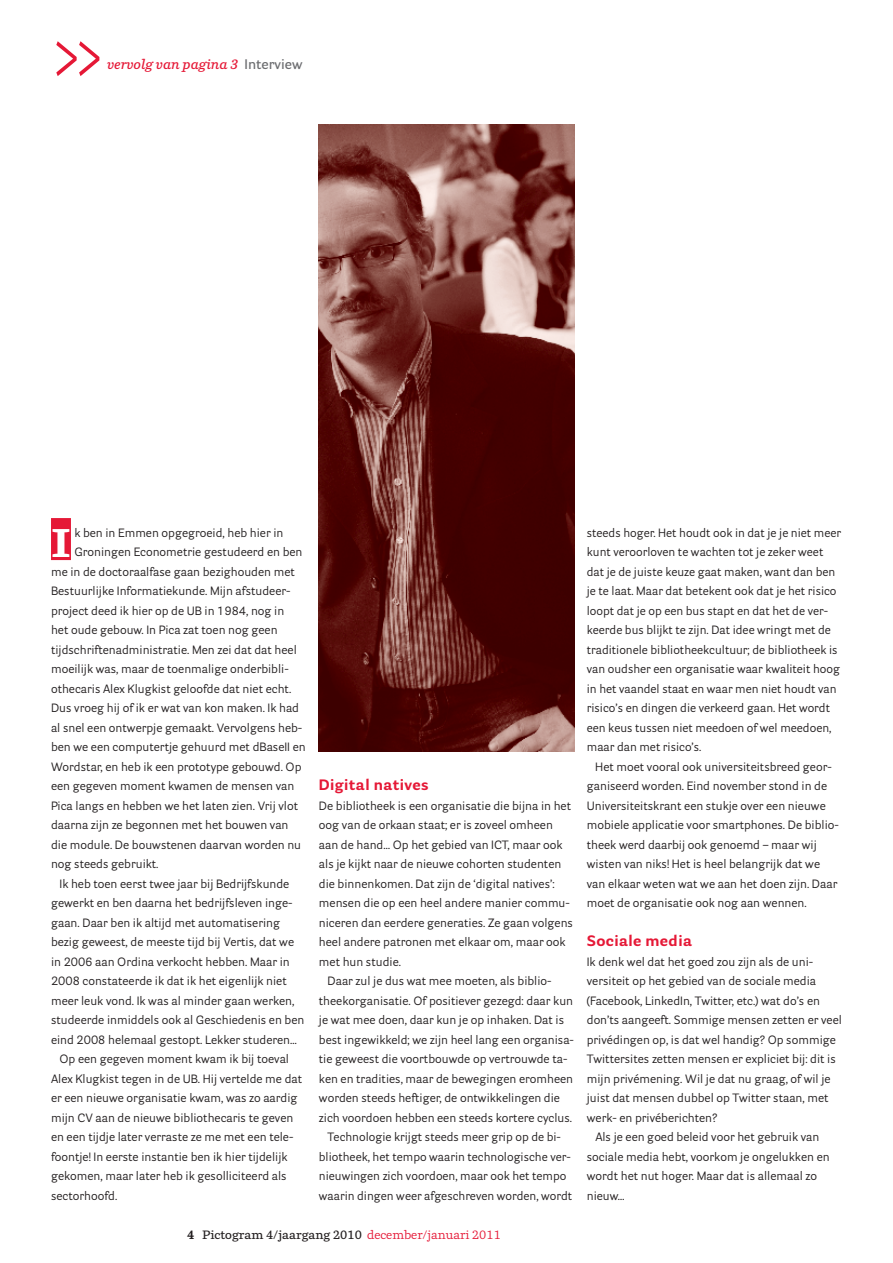
<style>
.page{position:relative;width:893px;height:1263px;background:#fff}
.page>*{position:absolute;margin:0;border:0;box-sizing:border-box;transform-origin:0 0}
.t1{font:72px "Parry";color:#e51836;scale:.7 1}
.t2{font:700 39.75px "Parry";color:#fff;scale:1.15 1}
.t3{font:700 15px "Parry Grotesque";letter-spacing:.025em;color:#e51836}
.t4{font:italic 600 13.5px "Parry";color:#e51836}
.t5{font:12px/19.5px "Parry Grotesque";color:#231f20}
.t6{font:600 12px "Parry";color:#231f20}
.s1{font-family:"Parry Grotesque";font-style:normal;color:#6c6d70}
.s2{font-weight:700}
.s3{font-weight:400;color:#e51836}
</style>
<div class="page">
<div style="left:51px;top:518px;width:20px;height:42px;background:#e51836"></div>
<img style="left:319px;top:124px;width:255px;height:627px">
<h1 class="t1" style="left:51px;top:14px;width:77px">&gt;&gt;</h1>
<p class="t4" style="left:107px;top:56px;width:197px">vervolg van pagina 3 <span class="s1">Interview</span></p>
<h2 class="t2" style="left:51px;top:518px;width:19px">I</h2>
<p class="t5" style="left:74px;top:523px;width:211px">k ben in Emmen opgegroeid, heb hier in</p>
<p class="t5" style="left:74px;top:542px;width:230px">Groningen Econometrie gestudeerd en ben</p>
<p class="t5" style="left:51px;top:562px;width:245px">me in de doctoraalfase gaan bezighouden met</p>
<p class="t5" style="left:51px;top:581px;width:241px">Bestuurlijke Informatiekunde. Mijn afstudeer-</p>
<p class="t5" style="left:51px;top:601px;width:235px">project deed ik hier op de UB in 1984, nog in</p>
<p class="t5" style="left:51px;top:620px;width:228px">het oude gebouw. In Pica zat toen nog geen</p>
<p class="t5" style="left:51px;top:640px;width:247px">tijdschriftenadministratie. Men zei dat dat heel</p>
<p class="t5" style="left:51px;top:659px;width:239px">moeilijk was, maar de toenmalige onderbibli-</p>
<p class="t5" style="left:51px;top:679px;width:242px">othecaris Alex Klugkist geloofde dat niet echt.</p>
<p class="t5" style="left:51px;top:698px;width:250px">Dus vroeg hij of ik er wat van kon maken. Ik had</p>
<p class="t5" style="left:51px;top:718px;width:253px">al snel een ontwerpje gemaakt. Vervolgens heb-</p>
<p class="t5" style="left:51px;top:737px;width:256px">ben we een computertje gehuurd met dBaseII en</p>
<p class="t5" style="left:51px;top:757px;width:252px">Wordstar, en heb ik een prototype gebouwd. Op</p>
<p class="t5" style="left:51px;top:776px;width:245px">een gegeven moment kwamen de mensen van</p>
<p class="t5" style="left:51px;top:796px;width:249px">Pica langs en hebben we het laten zien. Vrij vlot</p>
<p class="t5" style="left:51px;top:815px;width:239px">daarna zijn ze begonnen met het bouwen van</p>
<p class="t5" style="left:51px;top:835px;width:252px">die module. De bouwstenen daarvan worden nu</p>
<p class="t5" style="left:51px;top:854px;width:109px">nog steeds gebruikt.</p>
<p class="t5" style="left:60px;top:874px;width:231px">Ik heb toen eerst twee jaar bij Bedrijfskunde</p>
<p class="t5" style="left:51px;top:893px;width:243px">gewerkt en ben daarna het bedrijfsleven inge-</p>
<p class="t5" style="left:51px;top:913px;width:231px">gaan. Daar ben ik altijd met automatisering</p>
<p class="t5" style="left:51px;top:932px;width:245px">bezig geweest, de meeste tijd bij Vertis, dat we</p>
<p class="t5" style="left:51px;top:952px;width:240px">in 2006 aan Ordina verkocht hebben. Maar in</p>
<p class="t5" style="left:51px;top:971px;width:237px">2008 constateerde ik dat ik het eigenlijk niet</p>
<p class="t5" style="left:51px;top:991px;width:245px">meer leuk vond. Ik was al minder gaan werken,</p>
<p class="t5" style="left:51px;top:1010px;width:255px">studeerde inmiddels ook al Geschiedenis en ben</p>
<p class="t5" style="left:51px;top:1030px;width:247px">eind 2008 helemaal gestopt. Lekker studeren…</p>
<p class="t5" style="left:60px;top:1049px;width:231px">Op een gegeven moment kwam ik bij toeval</p>
<p class="t5" style="left:51px;top:1069px;width:253px">Alex Klugkist tegen in de UB. Hij vertelde me dat</p>
<p class="t5" style="left:51px;top:1088px;width:248px">er een nieuwe organisatie kwam, was zo aardig</p>
<p class="t5" style="left:51px;top:1108px;width:244px">mijn CV aan de nieuwe bibliothecaris te geven</p>
<p class="t5" style="left:51px;top:1127px;width:244px">en een tijdje later verraste ze me met een tele-</p>
<p class="t5" style="left:51px;top:1147px;width:238px">foontje! In eerste instantie ben ik hier tijdelijk</p>
<p class="t5" style="left:51px;top:1166px;width:237px">gekomen, maar later heb ik gesolliciteerd als</p>
<p class="t5" style="left:51px;top:1186px;width:68px">sectorhoofd.</p>
<p class="t3" style="left:319px;top:775px;width:111px">Digital natives</p>
<p class="t5" style="left:319px;top:795px;width:254px">De bibliotheek is een organisatie die bijna in het</p>
<p class="t5" style="left:319px;top:815px;width:235px">oog van de orkaan staat; er is zoveel omheen</p>
<p class="t5" style="left:319px;top:834px;width:245px">aan de hand… Op het gebied van ICT, maar ook</p>
<p class="t5" style="left:319px;top:854px;width:244px">als je kijkt naar de nieuwe cohorten studenten</p>
<p class="t5" style="left:319px;top:873px;width:237px">die binnenkomen. Dat zijn de ‘digital natives’:</p>
<p class="t5" style="left:319px;top:893px;width:253px">mensen die op een heel andere manier commu-</p>
<p class="t5" style="left:319px;top:912px;width:256px">niceren dan eerdere generaties. Ze gaan volgens</p>
<p class="t5" style="left:319px;top:932px;width:248px">heel andere patronen met elkaar om, maar ook</p>
<p class="t5" style="left:319px;top:951px;width:84px">met hun studie.</p>
<p class="t5" style="left:327px;top:971px;width:226px">Daar zul je dus wat mee moeten, als biblio-</p>
<p class="t5" style="left:319px;top:990px;width:256px">theekorganisatie. Of positiever gezegd: daar kun</p>
<p class="t5" style="left:319px;top:1010px;width:247px">je wat mee doen, daar kun je op inhaken. Dat is</p>
<p class="t5" style="left:319px;top:1029px;width:257px">best ingewikkeld; we zijn heel lang een organisa-</p>
<p class="t5" style="left:319px;top:1049px;width:250px">tie geweest die voortbouwde op vertrouwde ta-</p>
<p class="t5" style="left:319px;top:1068px;width:256px">ken en tradities, maar de bewegingen eromheen</p>
<p class="t5" style="left:319px;top:1088px;width:243px">worden steeds heftiger, de ontwikkelingen die</p>
<p class="t5" style="left:319px;top:1107px;width:255px">zich voordoen hebben een steeds kortere cyclus.</p>
<p class="t5" style="left:327px;top:1127px;width:235px">Technologie krijgt steeds meer grip op de bi-</p>
<p class="t5" style="left:319px;top:1146px;width:253px">bliotheek, het tempo waarin technologische ver-</p>
<p class="t5" style="left:319px;top:1166px;width:249px">nieuwingen zich voordoen, maar ook het tempo</p>
<p class="t5" style="left:319px;top:1185px;width:255px">waarin dingen weer afgeschreven worden, wordt</p>
<p class="t6" style="left:187px;top:1227px;width:315px"><span class="s2">4</span> Pictogram 4/jaargang 2010 <span class="s3">december/januari 2011</span></p>
<p class="t5" style="left:587px;top:522px;width:256px">steeds hoger. Het houdt ook in dat je je niet meer kunt veroorloven te wachten tot je zeker weet dat je de juiste keuze gaat maken, want dan ben je te laat. Maar dat betekent ook dat je het risico loopt dat je op een bus stapt en dat het de ver&shy;keerde bus blijkt te zijn. Dat idee wringt met de traditionele bibliotheekcultuur; de bibliotheek is van oudsher een organisatie waar kwaliteit hoog in het vaandel staat en waar men niet houdt van risico’s en dingen die verkeerd gaan. Het wordt een keus tussen niet meedoen of wel meedoen, maar dan met risico’s.</p>
<p class="t5" style="left:587px;top:756px;width:254px;text-indent:9px">Het moet vooral ook universiteitsbreed geor&shy;ganiseerd worden. Eind november stond in de Universiteitskrant een stukje over een nieuwe mobiele applicatie voor smartphones. De biblio&shy;theek werd daarbij ook genoemd – maar wij wisten van niks! Het is heel belangrijk dat we van elkaar weten wat we aan het doen zijn. Daar moet de organisatie ook nog aan wennen.</p>
<p class="t3" style="left:587px;top:931px;width:107px">Sociale media</p>
<p class="t5" style="left:587px;top:951px;width:228px">Ik denk wel dat het goed zou zijn als de uni-</p>
<p class="t5" style="left:587px;top:971px;width:231px">versiteit op het gebied van de sociale media</p>
<p class="t5" style="left:587px;top:990px;width:235px">(Facebook, LinkedIn, Twitter, etc.) wat do’s en</p>
<p class="t5" style="left:587px;top:1010px;width:257px">don’ts aangeeft. Sommige mensen zetten er veel</p>
<p class="t5" style="left:587px;top:1029px;width:251px">privédingen op, is dat wel handig? Op sommige</p>
<p class="t5" style="left:587px;top:1049px;width:251px">Twittersites zetten mensen er expliciet bij: dit is</p>
<p class="t5" style="left:587px;top:1068px;width:245px">mijn privémening. Wil je dat nu graag, of wil je</p>
<p class="t5" style="left:587px;top:1088px;width:243px">juist dat mensen dubbel op Twitter staan, met</p>
<p class="t5" style="left:587px;top:1107px;width:132px">werk- en privéberichten?</p>
<p class="t5" style="left:595px;top:1127px;width:226px">Als je een goed beleid voor het gebruik van</p>
<p class="t5" style="left:587px;top:1146px;width:244px">sociale media hebt, voorkom je ongelukken en</p>
<p class="t5" style="left:587px;top:1166px;width:232px">wordt het nut hoger. Maar dat is allemaal zo</p>
<p class="t5" style="left:587px;top:1185px;width:39px">nieuw…</p>
</div>
